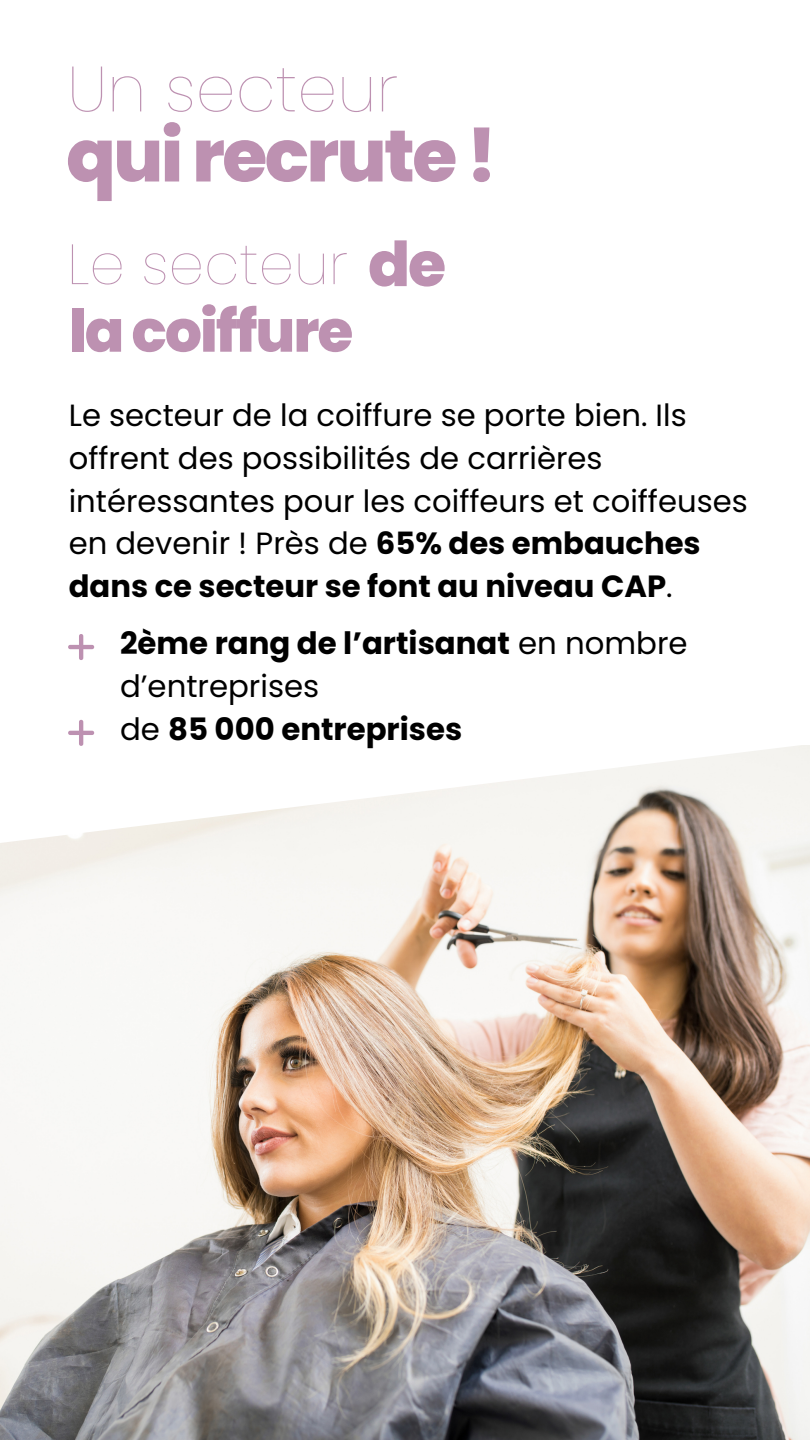
<style>
.page{position:relative;width:810px;height:1440px;background:#fff}
.page>*{position:absolute;margin:0;border:0;box-sizing:border-box;transform-origin:0 0}
.t1{font:800 72.9px "Poppins";letter-spacing:-.035em;color:#bd91b1}
.t2{font:100 63.8px "Poppins";color:#bd91b1}
.t3{font:800 58.2px "Poppins";letter-spacing:-.035em;color:#bd91b1}
.t4{font:100 56.5px "Poppins";color:#bd91b1}
.t5{font:700 30.8px/42.8px "Poppins";color:#000}
.t6{font:30.7px/42.8px "Poppins";color:#000}
.s1{font-weight:800;font-size:61.8px}
.s2{font-weight:700}
.s3{font-weight:400}
</style>
<div class="page">
<img style="left:0;top:852px;width:810px;height:588px">
<svg style="left:0;top:646px;width:810px;height:206px"></svg>
<svg style="left:68px;top:634px;width:26px;height:26px"></svg>
<svg style="left:68px;top:720px;width:26px;height:26px"></svg>
<h2 class="t2" style="left:67px;top:44px;width:332px">Un secteur</h2>
<h1 class="t1" style="left:66px;top:105px;width:432px">qui recrute !</h1>
<h3 class="t4" style="left:67px;top:225px;width:381px">Le secteur <span class="s1">de</span></h3>
<h3 class="t3" style="left:69px;top:291px;width:286px">la coiffure</h3>
<p class="t6" style="left:69px;top:394px;width:680px">Le secteur de la coiffure se porte bien. Ils offrent des possibilités de carrières intéressantes pour les coiffeurs et coiffeuses en devenir ! Près de <span class="s2">65% des embauches dans ce secteur se font au niveau CAP</span>.</p>
<p class="t5" style="left:120px;top:622px;width:569px">2ème rang de l’artisanat <span class="s3">en nombre d’entreprises<br>de</span> 85 000 entreprises</p>
</div>
